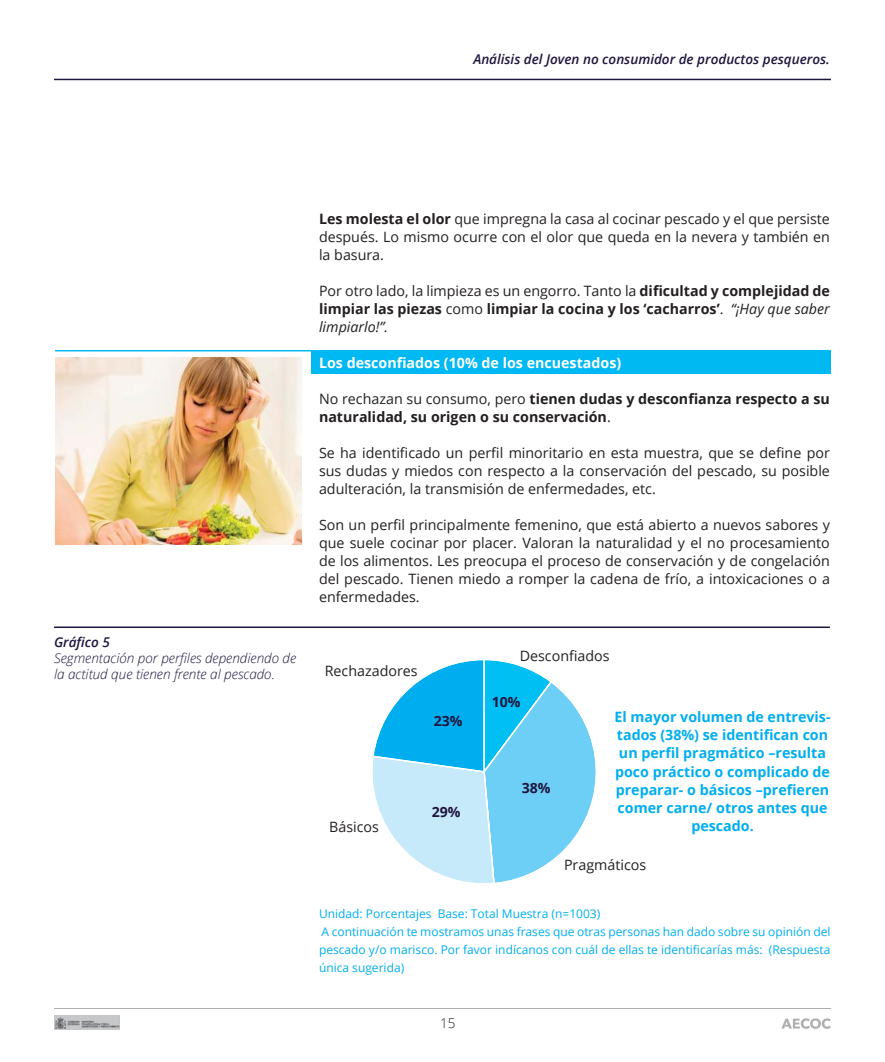
<style>
.page{position:relative;width:885px;height:1062px;background:#fff}
.page>*{position:absolute;margin:0;border:0;box-sizing:border-box;transform-origin:0 0}
.t1{font:14.25px/18px "Open Sans";color:#231f20;text-align:justify}
.t2{font:700 14.25px/18px "Open Sans";color:#231f20;text-align:justify}
.t3{font:700 14.25px/18px "Open Sans";color:#00aeef;text-align:center}
.t4{font:700 14.25px "Open Sans";color:#fff}
.t5{font:700 14.1px "Open Sans";color:#1f153f}
.t6{font:italic 300 13.5px/16.2px "Open Sans";color:#1f153f}
.t7{font:italic 600 13.5px "Open Sans";color:#1f153f}
.t8{font:300 13.5px "Open Sans";color:#231f20}
.t9{font:12px/18px "Open Sans";color:#00aeef}
.s1{font-weight:700}
.s2{font-weight:400}
.s3{font-weight:400;font-style:italic}
</style>
<div class="page">
<hr style="left:54px;top:1007px;width:776px;height:1px;background:#b0aeb0">
<svg style="left:781px;top:1018px;width:49px;height:10px"></svg>
<img style="left:54px;top:1015px;width:65px;height:14px">
<hr style="left:54px;top:79px;width:776px;height:1px;background:#1f153f">
<div style="left:311px;top:350px;width:519px;height:23px;background:#00b9f2"></div>
<hr style="left:54px;top:626px;width:775px;height:2px;background:#1f153f">
<img style="left:55px;top:357px;width:246px;height:187px">
<svg style="left:372px;top:660px;width:224px;height:223px"></svg>
<hr style="left:55px;top:350px;width:775px;height:1px;background:#00b9f2">
<p class="t7" style="left:473px;top:50px;width:358px">Análisis del Joven no consumidor de productos pesqueros.</p>
<p class="t7" style="left:54px;top:632px;width:57px">Gráfico 5</p>
<p class="t6" style="left:54px;top:649px;width:244px">Segmentación por perfiles dependiendo de la actitud que tienen frente al pescado.</p>
<p class="t1" style="left:319px;top:209px;width:512px"><span class="s1">Les molesta el olor</span> que impregna la casa al cocinar pescado y el que persiste después. Lo mismo ocurre con el olor que queda en la nevera y también en la basura.</p>
<p class="t2" style="left:319px;top:281px;width:512px"><span class="s2">Por otro lado, la limpieza es un engorro. Tanto la</span> dificultad y complejidad de limpiar las piezas <span class="s2">como</span> limpiar la cocina y los ‘cacharros’<span class="s2">.</span> <span class="s3">“¡Hay que saber limpiarlo!”.</span></p>
<p class="t4" style="left:319px;top:352px;width:304px">Los desconfiados (10% de los encuestados)</p>
<p class="t2" style="left:319px;top:389px;width:512px"><span class="s2">No rechazan su consumo, pero</span> tienen dudas y desconfianza respecto a su naturalidad, su origen o su conservación<span class="s2">.</span></p>
<p class="t1" style="left:319px;top:443px;width:512px">Se ha identificado un perfil minoritario en esta muestra, que se define por sus dudas y miedos con respecto a la conservación del pescado, su posible adulteración, la transmisión de enfermedades, etc.</p>
<p class="t1" style="left:319px;top:515px;width:512px">Son un perfil principalmente femenino, que está abierto a nuevos sabores y que suele cocinar por placer. Valoran la naturalidad y el no procesamiento de los alimentos. Les preocupa el proceso de conservación y de congelación del pescado. Tienen miedo a romper la cadena de frío, a intoxicaciones o a enfermedades.</p>
<p class="t1" style="left:325px;top:661px;width:94px">Rechazadores</p>
<p class="t5" style="left:434px;top:711px;width:30px">23%</p>
<p class="t1" style="left:329px;top:817px;width:51px">Básicos</p>
<p class="t5" style="left:431px;top:801px;width:30px">29%</p>
<p class="t1" style="left:519px;top:646px;width:91px">Desconfiados</p>
<p class="t5" style="left:491px;top:691px;width:30px">10%</p>
<p class="t5" style="left:521px;top:778px;width:30px">38%</p>
<p class="t3" style="left:614px;top:707px;width:217px">El mayor volumen de entrevis&shy;tados (38%) se identifican con un perfil pragmático –resulta poco práctico o complicado de preparar- o básicos –prefieren comer carne/ otros antes que pescado.</p>
<p class="t1" style="left:564px;top:855px;width:84px">Pragmáticos</p>
<p class="t9" style="left:319px;top:904px;width:513px">Unidad: Porcentajes Base: Total Muestra (n=1003)<br>A continuación te mostramos unas frases que otras personas han dado sobre su opinión del pescado y/o marisco. Por favor indícanos con cuál de ellas te identificarías más: (Respuesta única sugerida)</p>
<p class="t8" style="left:440px;top:1013px;width:17px">15</p>
</div>
